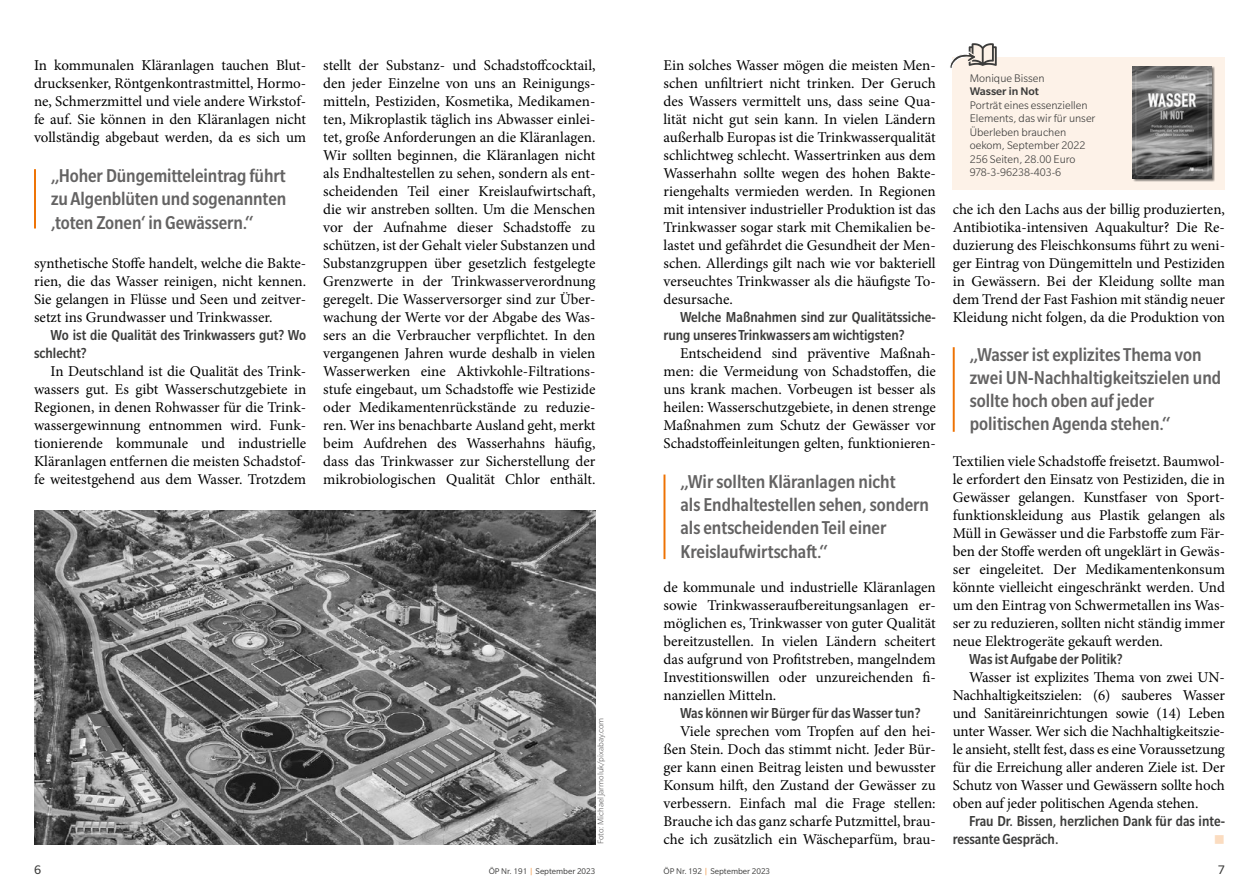
<style>
.page{position:relative;width:1259px;height:893px;background:#fff}
.page>*{position:absolute;margin:0;border:0;box-sizing:border-box;transform-origin:0 0}
.t1{font:500 condensed 20.25px/23.2px "Slate Pro";color:#646363}
.t2{font:500 condensed 15.75px/18px "Slate Pro";color:#3c3c3b}
.t3{font:15px/18px "Minion Pro";color:#000;text-align:justify}
.t4{font:15px "Wingdings";color:#fbdcc0}
.t5{font:13.5px "Slate Std";color:#3c3c3b}
.t6{font:300 12px/13.5px "Slate Std";color:#3c3c3b}
.t7{font:500 12px "Slate Std";color:#3c3c3b}
.t8{font:9px "Slate Std";color:#3c3c3b}
.t9{font:300 9px "Slate Std";letter-spacing:-.005em;color:#646363}
.s1{color:#f08321}
</style>
<div class="page">
<div style="left:952px;top:57px;width:273px;height:132px;background:#fdf2e8"></div>
<svg style="left:950px;top:43px;width:46px;height:25px"></svg>
<div style="left:1132px;top:66px;width:82px;height:116px;background:#000;opacity:.55"></div>
<img style="left:1132px;top:66px;width:79px;height:112px">
<hr style="left:34px;top:169px;width:2px;height:59px;background:#ee7203">
<hr style="left:663px;top:475px;width:2px;height:83px;background:#ee7203">
<hr style="left:952px;top:348px;width:2px;height:83px;background:#ee7203">
<img style="left:34px;top:510px;width:561px;height:334px">
<p class="t3" style="left:34px;top:56px;width:274px">In kommunalen Kläranlagen tauchen Blut&shy;drucksenker, Röntgenkontrastmittel, Hormo&shy;ne, Schmerzmittel und viele andere Wirkstof&shy;fe auf. Sie können in den Kläranlagen nicht vollständig abgebaut werden, da es sich um</p>
<h1 class="t1" style="left:51px;top:164px;width:237px;text-align:justify">„Hoher Düngemitteleintrag führt zu Algenblüten und sogenannten ‚toten Zonen‘ in Gewässern.“</h1>
<p class="t3" style="left:34px;top:254px;width:274px">synthetische Stoffe handelt, welche die Bakte&shy;rien, die das Wasser reinigen, nicht kennen.<br>Sie gelangen in Flüsse und Seen und zeitver&shy;setzt ins Grundwasser und Trinkwasser.</p>
<p class="t2" style="left:34px;top:326px;width:274px;text-indent:17px">Wo ist die Qualität des Trinkwassers gut? Wo schlecht?</p>
<p class="t3" style="left:34px;top:362px;width:274px;text-indent:16px">In Deutschland ist die Qualität des Trink&shy;wassers gut. Es gibt Wasserschutzgebiete in Regionen, in denen Rohwasser für die Trink&shy;wassergewinnung entnommen wird. Funk&shy;tionierende kommunale und industrielle Kläranlagen entfernen die meisten Schadstof&shy;fe weitestgehend aus dem Wasser. Trotzdem</p>
<p class="t3" style="left:323px;top:56px;width:274px">stellt der Substanz- und Schadstoffcocktail, den jeder Einzelne von uns an Reinigungs&shy;mitteln, Pestiziden, Kosmetika, Medikamen&shy;ten, Mikroplastik täglich ins Abwasser einlei&shy;tet, große Anforderungen an die Kläranlagen.<br>Wir sollten beginnen, die Kläranlagen nicht als Endhaltestellen zu sehen, sondern als ent&shy;scheidenden Teil einer Kreislaufwirtschaft, die wir anstreben sollten. Um die Menschen vor der Aufnahme dieser Schadstoffe zu schützen, ist der Gehalt vieler Substanzen und Substanzgruppen über gesetzlich festgelegte Grenzwerte in der Trinkwasserverordnung geregelt. Die Wasserversorger sind zur Über&shy;wachung der Werte vor der Abgabe des Was&shy;sers an die Verbraucher verpflichtet. In den vergangenen Jahren wurde deshalb in vielen Wasserwerken eine Aktivkohle-Filtrations&shy;stufe eingebaut, um Schadstoffe wie Pestizide oder Medikamentenrückstände zu reduzie&shy;ren. Wer ins benachbarte Ausland geht, merkt beim Aufdrehen des Wasserhahns häufig, dass das Trinkwasser zur Sicherstellung der mikrobiologischen Qualität Chlor enthält.</p>
<p class="t9" style="left:596px;top:844px;width:128px;rotate:-90deg">Foto: Michael Jarmoluk/pixabay.com</p>
<p class="t3" style="left:663px;top:56px;width:274px">Ein solches Wasser mögen die meisten Men&shy;schen unfiltriert nicht trinken. Der Geruch des Wassers vermittelt uns, dass seine Qua&shy;lität nicht gut sein kann. In vielen Ländern außerhalb Europas ist die Trinkwasserqualität schlichtweg schlecht. Wassertrinken aus dem Wasserhahn sollte wegen des hohen Bakte&shy;riengehalts vermieden werden. In Regionen mit intensiver industrieller Produktion ist das Trinkwasser sogar stark mit Chemikalien be&shy;lastet und gefährdet die Gesundheit der Men&shy;schen. Allerdings gilt nach wie vor bakteriell verseuchtes Trinkwasser als die häufigste To&shy;desursache.</p>
<p class="t2" style="left:663px;top:308px;width:274px;text-indent:17px">Welche Maßnahmen sind zur Qualitätssiche&shy;rung unseres Trinkwassers am wichtigsten?</p>
<p class="t3" style="left:663px;top:344px;width:274px;text-indent:16px">Entscheidend sind präventive Maßnah&shy;men: die Vermeidung von Schadstoffen, die uns krank machen. Vorbeugen ist besser als heilen: Wasserschutzgebiete, in denen strenge Maßnahmen zum Schutz der Gewässer vor Schadstoffeinleitungen gelten, funktionieren-</p>
<h1 class="t1" style="left:680px;top:470px;width:250px">„Wir sollten Kläranlagen nicht<br>als Endhaltestellen sehen, sondern als entscheidenden Teil einer<br>Kreislaufwirtschaft.“</h1>
<p class="t3" style="left:663px;top:578px;width:274px">de kommunale und industrielle Kläranlagen sowie Trinkwasseraufbereitungsanlagen er&shy;möglichen es, Trinkwasser von guter Qualität bereitzustellen. In vielen Ländern scheitert das aufgrund von Profitstreben, mangelndem Investitionswillen oder unzureichenden fi&shy;nanziellen Mitteln.</p>
<p class="t2" style="left:680px;top:704px;width:242px">Was können wir Bürger für das Wasser tun?</p>
<p class="t3" style="left:663px;top:722px;width:274px;text-indent:16px">Viele sprechen vom Tropfen auf den hei&shy;ßen Stein. Doch das stimmt nicht. Jeder Bür&shy;ger kann einen Beitrag leisten und bewusster Konsum hilft, den Zustand der Gewässer zu verbessern. Einfach mal die Frage stellen:<br>Brauche ich das ganz scharfe Putzmittel, brau&shy;che ich zusätzlich ein Wäscheparfüm, brau-</p>
<p class="t6" style="left:969px;top:71px;width:76px">Monique Bissen</p>
<p class="t7" style="left:969px;top:85px;width:71px">Wasser in Not</p>
<p class="t6" style="left:969px;top:98px;width:127px">Porträt eines essenziellen<br>Elements, das wir für unser<br>Überleben brauchen oekom, September 2022<br>256 Seiten, 28.00 Euro<br>978-3-96238-403-6</p>
<p class="t3" style="left:952px;top:200px;width:274px">che ich den Lachs aus der billig produzierten, Antibiotika-intensiven Aquakultur? Die Re&shy;duzierung des Fleischkonsums führt zu weni&shy;ger Eintrag von Düngemitteln und Pestiziden in Gewässern. Bei der Kleidung sollte man dem Trend der Fast Fashion mit ständig neuer Kleidung nicht folgen, da die Produktion von</p>
<h1 class="t1" style="left:969px;top:342px;width:253px">„Wasser ist explizites Thema von zwei UN-Nachhaltigkeitszielen und sollte hoch oben auf jeder politischen Agenda stehen.“</h1>
<p class="t3" style="left:952px;top:452px;width:274px">Textilien viele Schadstoffe freisetzt. Baumwol&shy;le erfordert den Einsatz von Pestiziden, die in Gewässer gelangen. Kunstfaser von Sport&shy;funktionskleidung aus Plastik gelangen als Müll in Gewässer und die Farbstoffe zum Fär&shy;ben der Stoffe werden oft ungeklärt in Gewäs&shy;ser eingeleitet. Der Medikamentenkonsum könnte vielleicht eingeschränkt werden. Und um den Eintrag von Schwermetallen ins Was&shy;ser zu reduzieren, sollten nicht ständig immer neue Elektrogeräte gekauft werden.</p>
<p class="t2" style="left:969px;top:650px;width:155px">Was ist Aufgabe der Politik?</p>
<p class="t3" style="left:952px;top:668px;width:274px;text-indent:16px">Wasser ist explizites Thema von zwei UN-Nachhaltigkeitszielen: (6) sauberes Wasser und Sanitäreinrichtungen sowie (14) Leben unter Wasser. Wer sich die Nachhaltigkeitszie&shy;le ansieht, stellt fest, dass es eine Voraussetzung für die Erreichung aller anderen Ziele ist. Der Schutz von Wasser und Gewässern sollte hoch oben auf jeder politischen Agenda stehen.</p>
<p class="t2" style="left:952px;top:812px;width:274px;text-indent:17px">Frau Dr. Bissen, herzlichen Dank für das inte&shy;ressante Gespräch.</p>
<p class="t4" style="left:1213px;top:831px;width:13px">■</p>
<p class="t5" style="left:34px;top:862px;width:9px">6</p>
<p class="t8" style="left:489px;top:866px;width:108px">ÖP Nr. 191 <span class="s1">|</span> September 2023</p>
<p class="t8" style="left:663px;top:866px;width:108px">ÖP Nr. 192 <span class="s1">|</span> September 2023</p>
<p class="t5" style="left:1218px;top:862px;width:9px">7</p>
</div>
